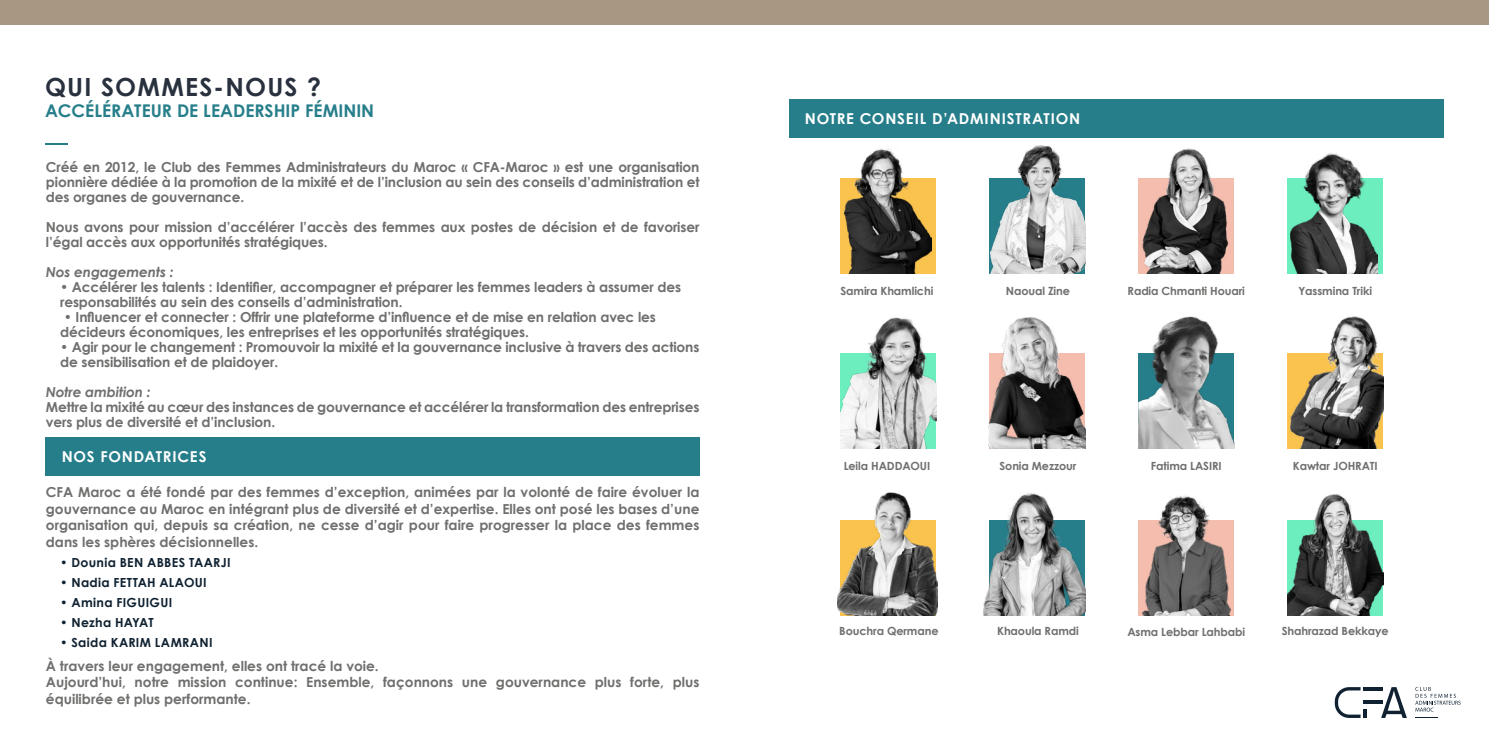
<style>
.page{position:relative;width:1489px;height:745px;background:#fff}
.page>*{position:absolute;margin:0;border:0;box-sizing:border-box;transform-origin:0 0}
.t1{font:700 25px "Century Gothic";letter-spacing:.05em;color:#29313f}
.t2{font:700 17.5px "Century Gothic";color:#267e8a}
.t3{font:700 15px "Century Gothic";letter-spacing:.055em;color:#fff}
.t4{font:700 13.75px/15px "Century Gothic";letter-spacing:-.01em;color:#706f6e}
.t5{font:italic 700 13.75px "Century Gothic";letter-spacing:-.01em;color:#706f6e}
.t6{font:700 12.5px "Century Gothic";letter-spacing:.025em;color:#102232}
.t7{font:700 11.25px "Century Gothic";letter-spacing:-.01em;color:#706f6e}
</style>
<div class="page">
<div style="left:789px;top:99px;width:654px;height:38px;background:#267e8a"></div>
<hr style="left:46px;top:143px;width:22px;height:2px;background:#267e8a">
<div style="left:45px;top:437px;width:654px;height:38px;background:#267e8a"></div>
<hr style="left:1363px;top:686px;width:19px;height:3px;background:#102131">
<hr style="left:1363px;top:700px;width:19px;height:3px;background:#102131">
<svg style="left:1334px;top:686px;width:32px;height:31px"></svg>
<svg style="left:1380px;top:686px;width:26px;height:31px"></svg>
<svg style="left:1415px;top:686px;width:45px;height:25px"></svg>
<svg style="left:1415px;top:717px;width:22px;height:1px"></svg>
<div style="left:0;top:0;width:1488px;height:25px;background:#a89783"></div>
<div style="left:1138px;top:519px;width:95px;height:96px;background:#f5bdae"></div>
<img style="left:1142px;top:495px;width:87px;height:120px">
<img style="left:1287px;top:494px;width:96px;height:121px">
<div style="left:1287px;top:178px;width:95px;height:95px;background:#6ceebe"></div>
<img style="left:1290px;top:153px;width:87px;height:120px">
<img style="left:840px;top:317px;width:96px;height:131px">
<div style="left:840px;top:178px;width:96px;height:95px;background:#fac34e"></div>
<img style="left:844px;top:148px;width:87px;height:125px">
<img style="left:989px;top:146px;width:95px;height:127px">
<img style="left:837px;top:492px;width:100px;height:123px">
<img style="left:988px;top:317px;width:96px;height:131px">
<div style="left:1138px;top:178px;width:95px;height:95px;background:#f5bdae"></div>
<img style="left:1142px;top:148px;width:87px;height:125px">
<div style="left:1287px;top:353px;width:95px;height:95px;background:#fac34e"></div>
<img style="left:1290px;top:316px;width:92px;height:132px">
<img style="left:1138px;top:316px;width:95px;height:132px">
<img style="left:983px;top:493px;width:101px;height:122px">
<h1 class="t1" style="left:45px;top:68px;width:278px">QUI SOMMES-NOUS ?</h1>
<p class="t2" style="left:45px;top:97px;width:330px">ACCÉLÉRATEUR DE LEADERSHIP FÉMININ</p>
<p class="t4" style="left:46px;top:158px;width:655px;text-align:justify">Créé en 2012, le Club des Femmes Administrateurs du Maroc « CFA-Maroc » est une organisation pionnière dédiée à la promotion de la mixité et de l’inclusion au sein des conseils d’administration et des organes de gouvernance.</p>
<p class="t4" style="left:46px;top:218px;width:655px">Nous avons pour mission d’accélérer l’accès des femmes aux postes de décision et de favoriser l’égal accès aux opportunités stratégiques.</p>
<p class="t5" style="left:46px;top:261px;width:129px">Nos engagements :</p>
<p class="t4" style="left:60px;top:278px;width:622px">• Accélérer les talents : Identifier, accompagner et préparer les femmes leaders à assumer des responsabilités au sein des conseils d’administration.</p>
<p class="t4" style="left:60px;top:308px;width:597px">• Influencer et connecter : Offrir une plateforme d’influence et de mise en relation avec les décideurs économiques, les entreprises et les opportunités stratégiques.</p>
<p class="t4" style="left:60px;top:338px;width:641px">• Agir pour le changement : Promouvoir la mixité et la gouvernance inclusive à travers des actions de sensibilisation et de plaidoyer.</p>
<p class="t5" style="left:46px;top:381px;width:106px">Notre ambition :</p>
<p class="t4" style="left:46px;top:398px;width:655px">Mettre la mixité au cœur des instances de gouvernance et accélérer la transformation des entreprises vers plus de diversité et d’inclusion.</p>
<p class="t3" style="left:62px;top:445px;width:146px">NOS FONDATRICES</p>
<p class="t4" style="left:46px;top:483px;width:655px;line-height:16.5px;text-align:justify">CFA Maroc a été fondé par des femmes d’exception, animées par la volonté de faire évoluer la gouvernance au Maroc en intégrant plus de diversité et d’expertise. Elles ont posé les bases d’une organisation qui, depuis sa création, ne cesse d’agir pour faire progresser la place des femmes dans les sphères décisionnelles.</p>
<p class="t6" style="left:60px;top:552px;width:172px">• Dounia BEN ABBES TAARJI</p>
<p class="t6" style="left:60px;top:572px;width:148px">• Nadia FETTAH ALAOUI</p>
<p class="t6" style="left:60px;top:592px;width:113px">• Amina FIGUIGUI</p>
<p class="t6" style="left:60px;top:612px;width:95px">• Nezha HAYAT</p>
<p class="t6" style="left:60px;top:632px;width:154px">• Saida KARIM LAMRANI</p>
<p class="t4" style="left:46px;top:656px;width:655px;line-height:16.5px">À travers leur engagement, elles ont tracé la voie.<br>Aujourd’hui, notre mission continue: Ensemble, façonnons une gouvernance plus forte, plus équilibrée et plus performante.</p>
<p class="t3" style="left:804px;top:107px;width:277px">NOTRE CONSEIL D’ADMINISTRATION</p>
<p class="t7" style="left:840px;top:282px;width:94px">Samira Khamlichi</p>
<p class="t7" style="left:1005px;top:282px;width:66px">Naoual Zine</p>
<p class="t7" style="left:1127px;top:282px;width:119px">Radia Chmanti Houari</p>
<p class="t7" style="left:1298px;top:282px;width:75px">Yassmina Triki</p>
<p class="t7" style="left:843px;top:457px;width:88px">Leila HADDAOUI</p>
<p class="t7" style="left:999px;top:457px;width:78px">Sonia Mezzour</p>
<p class="t7" style="left:1150px;top:457px;width:72px">Fatima LASIRI</p>
<p class="t7" style="left:1292px;top:457px;width:86px">Kawtar JOHRATI</p>
<p class="t7" style="left:839px;top:622px;width:101px">Bouchra Qermane</p>
<p class="t7" style="left:997px;top:622px;width:83px">Khaoula Ramdi</p>
<p class="t7" style="left:1127px;top:622px;width:119px">Asma Lebbar Lahbabi</p>
<p class="t7" style="left:1281px;top:622px;width:109px">Shahrazad Bekkaye</p>
</div>
